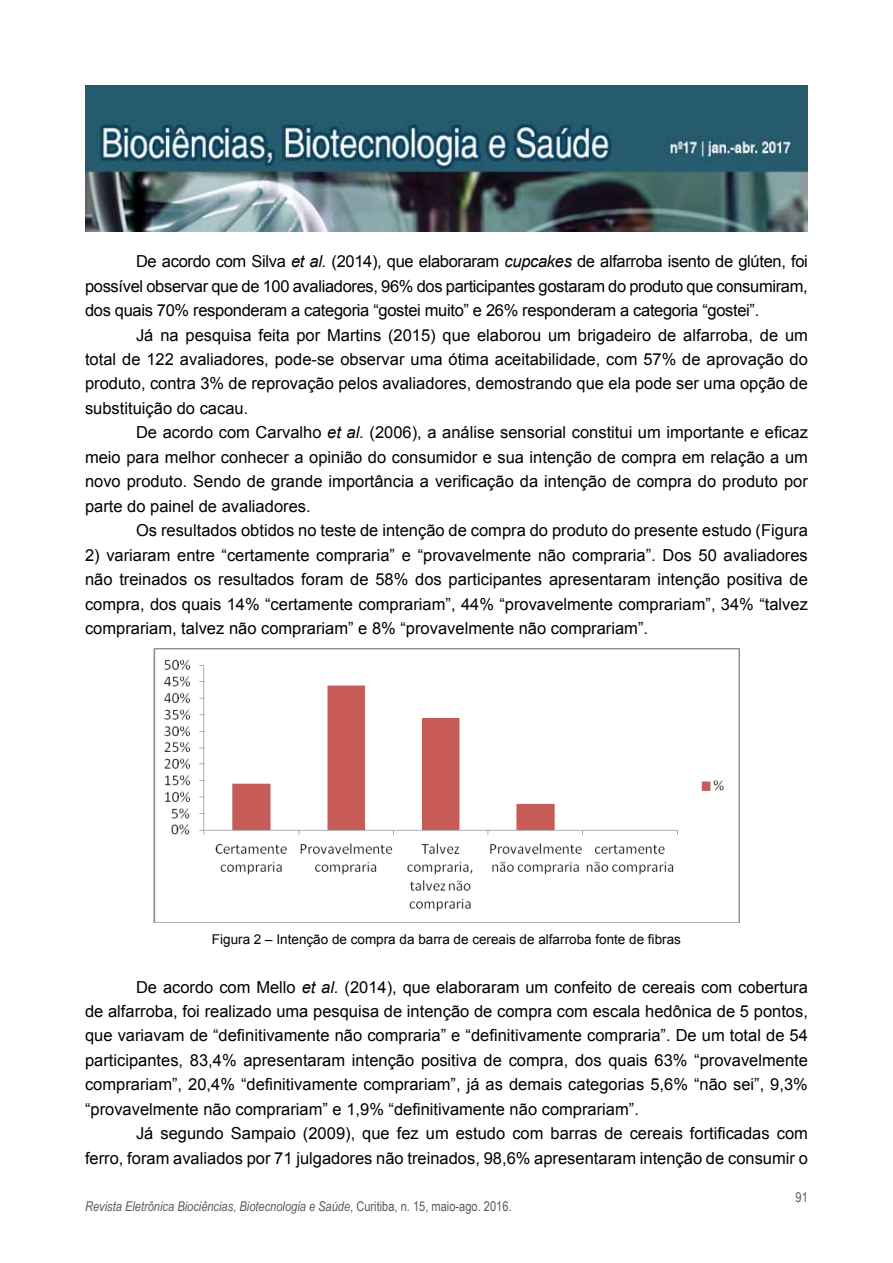
<style>
.page{position:relative;width:893px;height:1263px;background:#fff}
.page>*{position:absolute;margin:0;border:0;box-sizing:border-box;transform-origin:0 0}
.t1{font:16.5px/24.5px "Arial";color:#000;text-align:justify}
.t2{font:italic 13.5px "Arial Narrow";color:#58595b}
.t3{font:13.5px "Arial";color:#000}
.t4{font:13.5px "Arial Narrow";color:#58595b}
.s1{font-style:italic}
.s2{font-style:normal}
</style>
<div class="page">
<img style="left:85px;top:85px;width:723px;height:146px">
<img style="left:153px;top:648px;width:587px;height:274px">
<p class="t1" style="left:85px;top:249px;width:724px;text-indent:51px">De acordo com Silva <span class="s1">et al.</span> (2014), que elaboraram <span class="s1">cupcakes</span> de alfarroba isento de glúten, foi possível observar que de 100 avaliadores, 96% dos participantes gostaram do produto que consumiram, dos quais 70% responderam a categoria “gostei muito” e 26% responderam a categoria “gostei”.</p>
<p class="t1" style="left:85px;top:323px;width:724px;text-indent:51px">Já na pesquisa feita por Martins (2015) que elaborou um brigadeiro de alfarroba, de um total de 122 avaliadores, pode-se observar uma ótima aceitabilidade, com 57% de aprovação do produto, contra 3% de reprovação pelos avaliadores, demostrando que ela pode ser uma opção de substituição do cacau.</p>
<p class="t1" style="left:85px;top:420px;width:724px;text-indent:51px">De acordo com Carvalho <span class="s1">et al.</span> (2006), a análise sensorial constitui um importante e eficaz meio para melhor conhecer a opinião do consumidor e sua intenção de compra em relação a um novo produto. Sendo de grande importância a verificação da intenção de compra do produto por parte do painel de avaliadores.</p>
<p class="t1" style="left:136px;top:518px;width:673px">Os resultados obtidos no teste de intenção de compra do produto do presente estudo (Figura</p>
<p class="t1" style="left:85px;top:543px;width:724px">2) variaram entre “certamente compraria” e “provavelmente não compraria”. Dos 50 avaliadores não treinados os resultados foram de 58% dos participantes apresentaram intenção positiva de compra, dos quais 14% “certamente comprariam”, 44% “provavelmente comprariam”, 34% “talvez comprariam, talvez não comprariam” e 8% “provavelmente não comprariam”.</p>
<p class="t3" style="left:212px;top:930px;width:470px">Figura 2 – Intenção de compra da barra de cereais de alfarroba fonte de fibras</p>
<p class="t1" style="left:85px;top:975px;width:724px;text-indent:51px">De acordo com Mello <span class="s1">et al.</span> (2014), que elaboraram um confeito de cereais com cobertura de alfarroba, foi realizado uma pesquisa de intenção de compra com escala hedônica de 5 pontos, que variavam de “definitivamente não compraria” e “definitivamente compraria”. De um total de 54 participantes, 83,4% apresentaram intenção positiva de compra, dos quais 63% “provavelmente comprariam”, 20,4% “definitivamente comprariam”, já as demais categorias 5,6% “não sei”, 9,3% “provavelmente não comprariam” e 1,9% “definitivamente não comprariam”.</p>
<p class="t1" style="left:85px;top:1121px;width:724px;text-align:right">Já segundo Sampaio (2009), que fez um estudo com barras de cereais fortificadas com<br>ferro, foram avaliados por 71 julgadores não treinados, 98,6% apresentaram intenção de consumir o</p>
<p class="t2" style="left:85px;top:1197px;width:428px">Revista Eletrônica Biociências, Biotecnologia e Saúde<span class="s2">, Curitiba, n. 15, maio-ago. 2016.</span></p>
<p class="t4" style="left:796px;top:1187px;width:14px">91</p>
</div>
